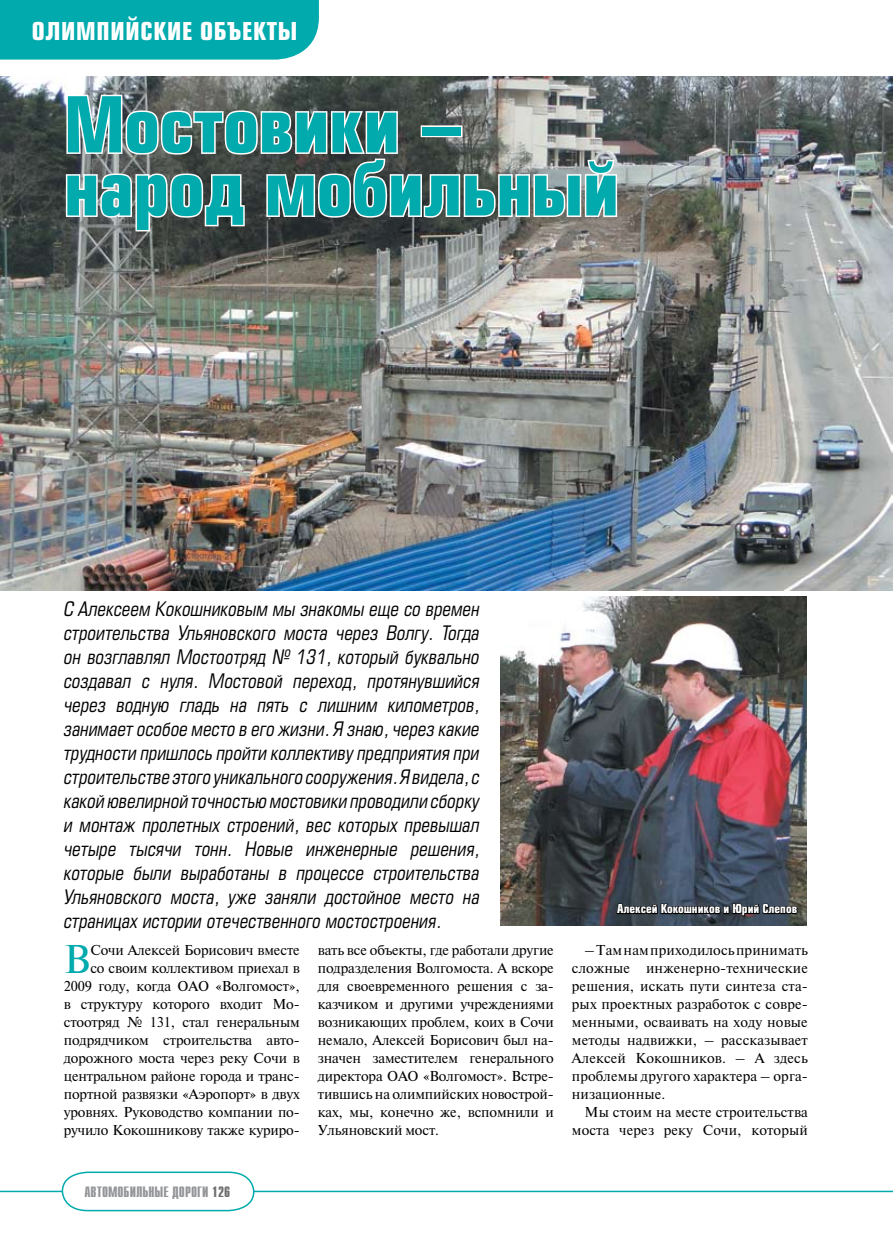
<style>
.page{position:relative;width:893px;height:1234px;background:#fff}
.page>*{position:absolute;margin:0;border:0;box-sizing:border-box;transform-origin:0 0}
.t1{font:700 75px/63px "Europe Cond";letter-spacing:-.01em;color:#00aaad}
.t2{font:37.8px "Newton C";color:#00aaad}
.t3{font:700 24px "Europe Cond";letter-spacing:.03em;color:#fff}
.t4{font:italic 19.5px/24px "Europe Cond";color:#000;text-align:justify}
.t5{font:700 15px "Compact C";color:#939598}
.t6{font:13.5px/18px "Newton C";letter-spacing:-.01em;color:#000;text-align:justify}
.t7{font:13.5px/18px "Newton C";letter-spacing:.01em;color:#000;text-align:right}
.t8{font:700 12px "Europe Cond";color:#fff}
.s1{color:#6d6f71}
</style>
<div class="page">
<img style="left:0;top:77px;width:893px;height:513px">
<svg style="left:64px;top:76px;width:555px;height:157px;background:#7b7e7c"></svg>
<img style="left:501px;top:596px;width:306px;height:329px">
<svg style="left:616px;top:891px;width:182px;height:27px;background:#303842"></svg>
<div style="left:0;top:0;width:319px;height:60px;background:#00aaad"></div>
<hr style="left:0;top:1190px;width:893px;height:1px;background:#00aaad">
<svg style="left:61px;top:1171px;width:194px;height:40px"></svg>
<h3 class="t3" style="left:32px;top:16px;width:267px">олимпийские объекты</h3>
<h1 class="t1" style="left:64px;top:91px;width:557px">Мостовики – народ мобильный</h1>
<p class="t4" style="left:64px;top:596px;width:417px">С Алексеем Кокошниковым мы знакомы еще со времен строительства Ульяновского моста через Волгу. Тогда он возглавлял Мостоотряд № 131, который буквально создавал с нуля. Мостовой переход, протянувшийся через водную гладь на пять с лишним километров, занимает особое место в его жизни. Я знаю, через какие трудности пришлось пройти коллективу предприятия при строительстве этого уникального сооружения. Я видела, с какой ювелирной точностью мостовики проводили сборку и монтаж пролетных строений, вес которых превышал четыре тысячи тонн. Новые инженерные решения, которые были выработаны в процессе строительства Ульяновского моста, уже заняли достойное место на страницах истории отечественного мостостроения.</p>
<h2 class="t2" style="left:64px;top:936px;width:28px">В</h2>
<p class="t8" style="left:617px;top:900px;width:182px">Алексей Кокошников и Юрий Слепов</p>
<p class="t6" style="left:64px;top:940px;width:238px;text-align:right">Сочи Алексей Борисович вместе<br>со своим коллективом приехал в 2009 году, когда ОАО «Волгомост», в структуру которого входит Мо&shy;стоотряд № 131, стал генеральным подрядчиком строительства авто&shy;дорожного моста через реку Сочи в центральном районе города и транс&shy;портной развязки «Аэропорт» в двух уровнях. Руководство компании по&shy;ручило Кокошникову также куриро-</p>
<p class="t6" style="left:318px;top:940px;width:238px">вать все объекты, где работали другие подразделения Волгомоста. А вскоре для своевременного решения с за&shy;казчиком и другими учреждениями возникающих проблем, коих в Сочи немало, Алексей Борисович был на&shy;значен заместителем генерального директора ОАО «Волгомост». Встре&shy;тившись на олимпийских новострой&shy;ках, мы, конечно же, вспомнили и Ульяновский мост.</p>
<p class="t6" style="left:572px;top:940px;width:238px;text-indent:13px">– Там нам приходилось принимать сложные инженерно-технические решения, искать пути синтеза ста&shy;рых проектных разработок с совре&shy;менными, осваивать на ходу новые методы надвижки, – рассказывает Алексей Кокошников. – А здесь проблемы другого характера – орга&shy;низационные.</p>
<p class="t7" style="left:572px;top:1102px;width:238px">Мы стоим на месте строительства моста через реку Сочи, который</p>
<p class="t5" style="left:84px;top:1184px;width:147px">АВТОМОБИЛЬНЫЕ ДОРОГИ <span class="s1">126</span></p>
</div>
